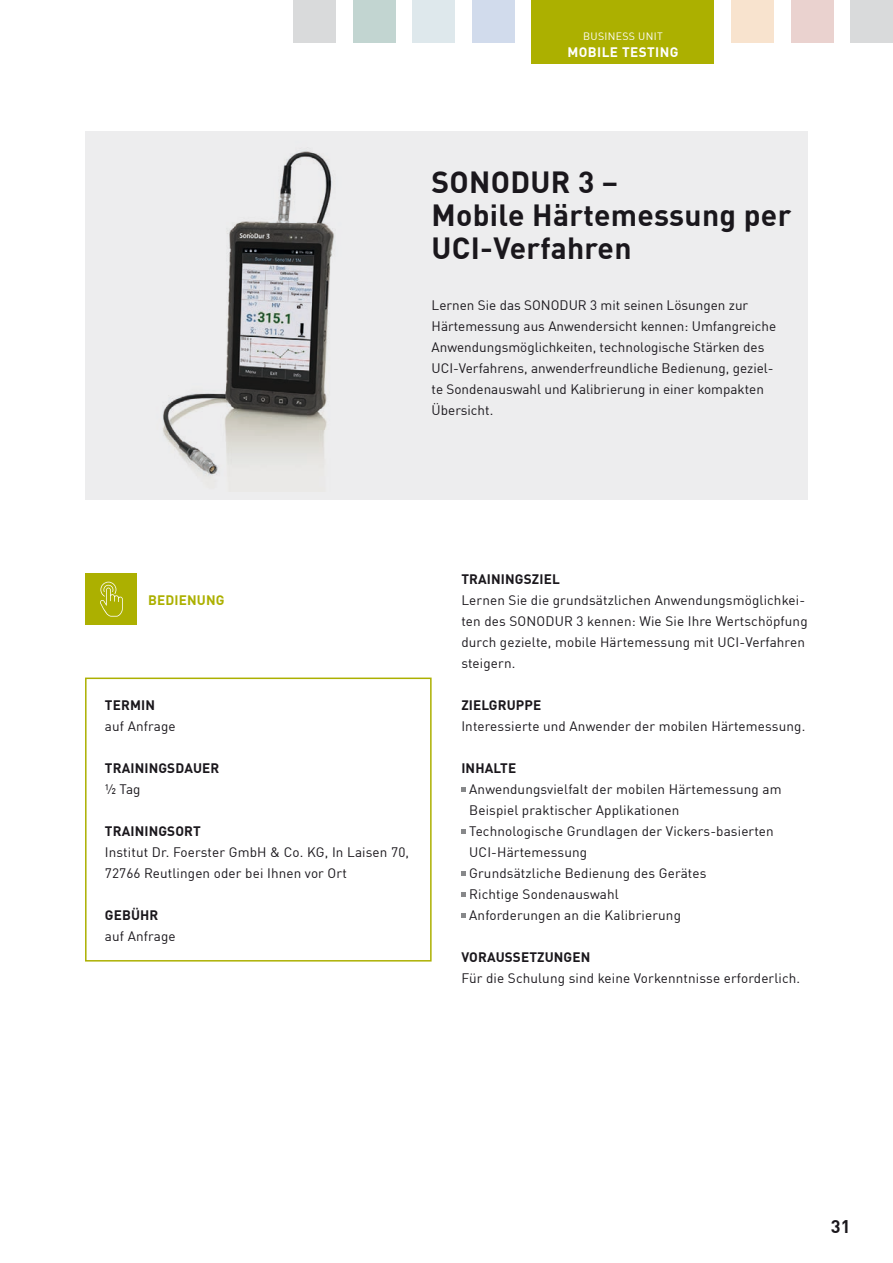
<style>
.page{position:relative;width:893px;height:1263px;background:#fff}
.page>*{position:absolute;margin:0;border:0;box-sizing:border-box;transform-origin:0 0}
.Header_1_capitel_letter_black_-16pt{font:700 30px/33px "DIN Offc";letter-spacing:.01em;color:#1a171c}
.Header_1_capitel_letter_black_-16pt-2{font:700 18px "DIN Offc";color:#1a171c}
.Header_1_capitel_letter_black_-16pt-3{font:13.5px/21px "DIN Offc";letter-spacing:.01em;color:#1a171c}
.Header_1_capitel_letter_black_-16pt-4{font:700 13.5px "DIN Offc";letter-spacing:.01em;color:#1a171c}
.Header_1_capitel_letter_black_-16pt-5{font:700 13.5px "DIN Offc";letter-spacing:.03em;color:#fff}
.Header_1_capitel_letter_black_-16pt-6{font:700 13.5px "DIN Offc";letter-spacing:.01em;color:#acb000}
.Header_1_capitel_letter_black_-16pt-7{font:10.5px "DIN Offc";letter-spacing:.03em;color:#fff}
</style>
<div class="page">
<div style="left:791px;top:0;width:42px;height:43px;background:#ead2cf"></div>
<div style="left:850px;top:0;width:43px;height:43px;background:#d9dadb"></div>
<div style="left:531px;top:0;width:183px;height:64px;background:#acb000"></div>
<div style="left:412px;top:0;width:43px;height:43px;background:#dee8ec"></div>
<div style="left:731px;top:0;width:43px;height:43px;background:#f8e3ce"></div>
<div style="left:472px;top:0;width:42px;height:43px;background:#d1dbec"></div>
<div style="left:353px;top:0;width:42px;height:43px;background:#c2d5d1"></div>
<div style="left:293px;top:0;width:43px;height:43px;background:#d9dadb"></div>
<div style="left:85px;top:131px;width:723px;height:368px;background:#ededee"></div>
<svg style="left:461px;top:787px;width:5px;height:4px"></svg>
<svg style="left:461px;top:829px;width:5px;height:4px"></svg>
<svg style="left:461px;top:871px;width:5px;height:4px"></svg>
<svg style="left:461px;top:892px;width:5px;height:4px"></svg>
<svg style="left:461px;top:913px;width:5px;height:4px"></svg>
<div style="left:85px;top:677px;width:347px;height:284px;border:2px solid #acb000"></div>
<img style="left:163px;top:151px;width:172px;height:326px">
<div style="left:85px;top:573px;width:51px;height:51px;background:#acb000"></div>
<svg style="left:100px;top:582px;width:23px;height:35px"></svg>
<p class="Header_1_capitel_letter_black_-16pt-7" style="left:583px;top:30px;width:81px">BUSINESS UNIT</p>
<p class="Header_1_capitel_letter_black_-16pt-5" style="left:567px;top:43px;width:113px">MOBILE TESTING</p>
<p class="Header_1_capitel_letter_black_-16pt" style="left:432px;top:164px;width:188px">SONODUR 3 –</p>
<p class="Header_1_capitel_letter_black_-16pt" style="left:432px;top:197px;width:361px">Mobile Härtemessung per<br>UCI-Verfahren</p>
<p class="Header_1_capitel_letter_black_-16pt-3" style="left:432px;top:295px;width:346px">Lernen Sie das SONODUR 3 mit seinen Lösungen zur Härtemessung aus Anwendersicht kennen: Umfangreiche Anwendungsmöglichkeiten, technologische Stärken des UCI-Verfahrens, anwenderfreundliche Bedienung, geziel&shy;te Sondenauswahl und Kalibrierung in einer kompakten Übersicht.</p>
<p class="Header_1_capitel_letter_black_-16pt-6" style="left:148px;top:591px;width:78px">BEDIENUNG</p>
<p class="Header_1_capitel_letter_black_-16pt-4" style="left:105px;top:696px;width:52px">TERMIN</p>
<p class="Header_1_capitel_letter_black_-16pt-3" style="left:105px;top:715px;width:72px">auf Anfrage</p>
<p class="Header_1_capitel_letter_black_-16pt-4" style="left:105px;top:759px;width:116px">TRAININGSDAUER</p>
<p class="Header_1_capitel_letter_black_-16pt-3" style="left:105px;top:778px;width:37px">½ Tag</p>
<p class="Header_1_capitel_letter_black_-16pt-4" style="left:105px;top:822px;width:97px">TRAININGSORT</p>
<p class="Header_1_capitel_letter_black_-16pt-3" style="left:105px;top:841px;width:306px">Institut Dr. Foerster GmbH &amp; Co. KG, In Laisen 70,<br>72766 Reutlingen oder bei Ihnen vor Ort</p>
<p class="Header_1_capitel_letter_black_-16pt-4" style="left:105px;top:906px;width:55px">GEBÜHR</p>
<p class="Header_1_capitel_letter_black_-16pt-3" style="left:105px;top:925px;width:72px">auf Anfrage</p>
<p class="Header_1_capitel_letter_black_-16pt-4" style="left:461px;top:570px;width:100px">TRAININGSZIEL</p>
<p class="Header_1_capitel_letter_black_-16pt-3" style="left:461px;top:589px;width:348px">Lernen Sie die grundsätzlichen Anwendungsmöglichkei&shy;ten des SONODUR 3 kennen: Wie Sie Ihre Wertschöpfung durch gezielte, mobile Härtemessung mit UCI-Verfahren steigern.</p>
<p class="Header_1_capitel_letter_black_-16pt-4" style="left:461px;top:696px;width:81px">ZIELGRUPPE</p>
<p class="Header_1_capitel_letter_black_-16pt-3" style="left:461px;top:715px;width:345px">Interessierte und Anwender der mobilen Härtemessung.</p>
<p class="Header_1_capitel_letter_black_-16pt-4" style="left:461px;top:759px;width:56px">INHALTE</p>
<p class="Header_1_capitel_letter_black_-16pt-3" style="left:469px;top:778px;width:314px">Anwendungsvielfalt der mobilen Härtemessung am<br>Beispiel praktischer Applikationen</p>
<p class="Header_1_capitel_letter_black_-16pt-3" style="left:469px;top:820px;width:306px">Technologische Grundlagen der Vickers-basierten<br>UCI-Härtemessung</p>
<p class="Header_1_capitel_letter_black_-16pt-3" style="left:469px;top:862px;width:239px">Grundsätzliche Bedienung des Gerätes</p>
<p class="Header_1_capitel_letter_black_-16pt-3" style="left:469px;top:883px;width:151px">Richtige Sondenauswahl</p>
<p class="Header_1_capitel_letter_black_-16pt-3" style="left:469px;top:904px;width:213px">Anforderungen an die Kalibrierung</p>
<p class="Header_1_capitel_letter_black_-16pt-4" style="left:461px;top:948px;width:131px">VORAUSSETZUNGEN</p>
<p class="Header_1_capitel_letter_black_-16pt-3" style="left:461px;top:967px;width:340px">Für die Schulung sind keine Vorkenntnisse erforderlich.</p>
<p class="Header_1_capitel_letter_black_-16pt-2" style="left:831px;top:1215px;width:21px">31</p>
</div>
